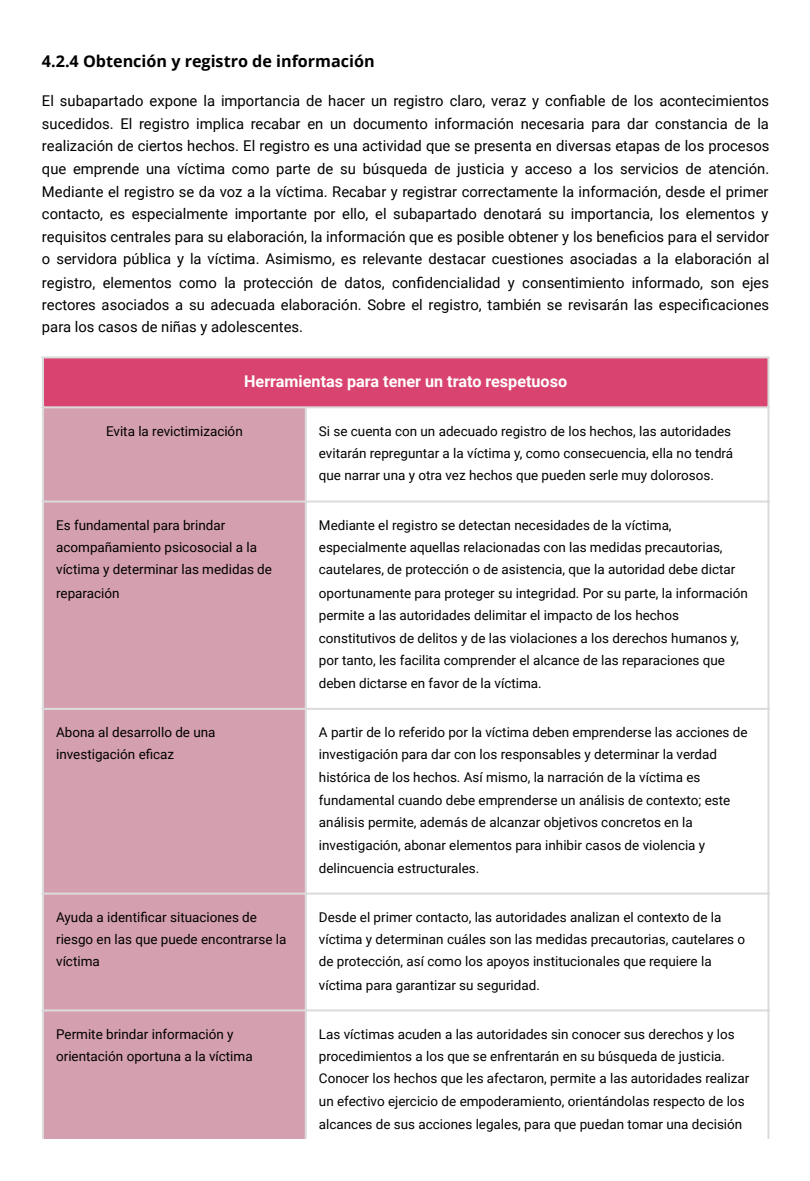
<style>
.page{position:relative;width:810px;height:1181px;background:#fff}
.page>*{position:absolute;margin:0;border:0;box-sizing:border-box;transform-origin:0 0}
.t1{font:700 16.2px "Roboto";color:#fff}
.t2{font:700 16.2px "Open Sans";color:#000}
.t3{font:14.85px/22.6px "Roboto";color:#000;text-align:justify}
.t4{font:13.5px/22.5px "Roboto";color:#000}
</style>
<div class="page">
<div style="left:43px;top:357px;width:726px;height:50px;background:#d8446f"></div>
<div style="left:44px;top:408px;width:261px;height:730px;background:#d49fae"></div>
<hr style="left:42px;top:358px;width:2px;height:780px;background:#dbdbdb">
<hr style="left:305px;top:408px;width:2px;height:730px;background:#dbdbdb">
<hr style="left:767px;top:358px;width:2px;height:780px;background:#dbdbdb">
<hr style="left:42px;top:356px;width:727px;height:2px;background:#dbdbdb">
<hr style="left:42px;top:406px;width:727px;height:2px;background:#dbdbdb">
<hr style="left:42px;top:500px;width:727px;height:2px;background:#dbdbdb">
<hr style="left:42px;top:708px;width:727px;height:2px;background:#dbdbdb">
<hr style="left:42px;top:892px;width:727px;height:2px;background:#dbdbdb">
<hr style="left:42px;top:1009px;width:727px;height:2px;background:#dbdbdb">
<hr style="left:42px;top:1180px;width:727px;height:1px;background:#dbdbdb">
<p class="t2" style="left:42px;top:50px;width:334px">4.2.4 Obtención y registro de información</p>
<p class="t3" style="left:42px;top:89px;width:729px">El subapartado expone la importancia de hacer un registro claro, veraz y confiable de los acontecimientos sucedidos. El registro implica recabar en un documento información necesaria para dar constancia de la realización de ciertos hechos. El registro es una actividad que se presenta en diversas etapas de los procesos que emprende una víctima como parte de su búsqueda de justicia y acceso a los servicios de atención.<br>Mediante el registro se da voz a la víctima. Recabar y registrar correctamente la información, desde el primer contacto, es especialmente importante por ello, el subapartado denotará su importancia, los elementos y requisitos centrales para su elaboración, la información que es posible obtener y los beneficios para el servidor o servidora pública y la víctima. Asimismo, es relevante destacar cuestiones asociadas a la elaboración al registro, elementos como la protección de datos, confidencialidad y consentimiento informado, son ejes rectores asociados a su adecuada elaboración. Sobre el registro, también se revisarán las especificaciones para los casos de niñas y adolescentes.</p>
<p class="t1" style="left:244px;top:372px;width:324px">Herramientas para tener un trato respetuoso</p>
<p class="t4" style="left:106px;top:420px;width:138px">Evita la revictimización</p>
<p class="t4" style="left:319px;top:420px;width:416px">Si se cuenta con un adecuado registro de los hechos, las autoridades evitarán repreguntar a la víctima y, como consecuencia, ella no tendrá que narrar una y otra vez hechos que pueden serle muy dolorosos.</p>
<p class="t4" style="left:56px;top:514px;width:217px">Es fundamental para brindar acompañamiento psicosocial a la víctima y determinar las medidas de reparación</p>
<p class="t4" style="left:319px;top:514px;width:430px">Mediante el registro se detectan necesidades de la víctima, especialmente aquellas relacionadas con las medidas precautorias, cautelares, de protección o de asistencia, que la autoridad debe dictar oportunamente para proteger su integridad. Por su parte, la información permite a las autoridades delimitar el impacto de los hechos constitutivos de delitos y de las violaciones a los derechos humanos y, por tanto, les facilita comprender el alcance de las reparaciones que deben dictarse en favor de la víctima.</p>
<p class="t4" style="left:56px;top:721px;width:161px">Abona al desarrollo de una investigación eficaz</p>
<p class="t4" style="left:319px;top:721px;width:430px">A partir de lo referido por la víctima deben emprenderse las acciones de investigación para dar con los responsables y determinar la verdad histórica de los hechos. Así mismo, la narración de la víctima es fundamental cuando debe emprenderse un análisis de contexto; este análisis permite, además de alcanzar objetivos concretos en la investigación, abonar elementos para inhibir casos de violencia y delincuencia estructurales.</p>
<p class="t4" style="left:56px;top:906px;width:232px">Ayuda a identificar situaciones de riesgo en las que puede encontrarse la víctima</p>
<p class="t4" style="left:319px;top:906px;width:428px">Desde el primer contacto, las autoridades analizan el contexto de la víctima y determinan cuáles son las medidas precautorias, cautelares o de protección, así como los apoyos institucionales que requiere la víctima para garantizar su seguridad.</p>
<p class="t4" style="left:56px;top:1023px;width:198px">Permite brindar información y orientación oportuna a la víctima</p>
<p class="t4" style="left:319px;top:1022px;width:432px">Las víctimas acuden a las autoridades sin conocer sus derechos y los procedimientos a los que se enfrentarán en su búsqueda de justicia.<br>Conocer los hechos que les afectaron, permite a las autoridades realizar un efectivo ejercicio de empoderamiento, orientándolas respecto de los alcances de sus acciones legales, para que puedan tomar una decisión</p>
</div>
